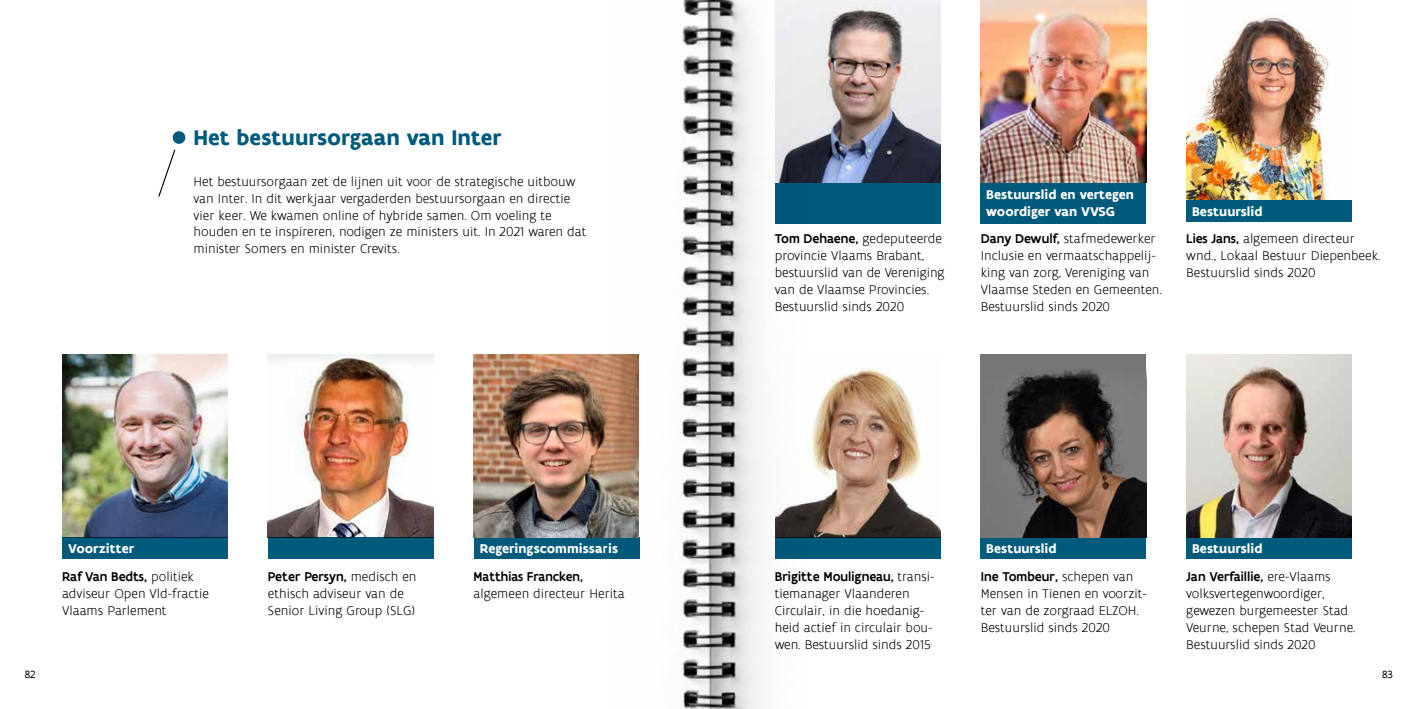
<style>
.page{position:relative;width:1418px;height:709px;background:#fff}
.page>*{position:absolute;margin:0;border:0;box-sizing:border-box;transform-origin:0 0}
.t1{font:700 22.88px "Flanders Art Sans";color:#005a7b}
.t2{font:300 13.75px/16.9px "Flanders Art Sans";color:#000}
.t3{font:700 13.75px/16.9px "Flanders Art Sans";color:#fff}
.t4{font:500 13.75px "Flanders Art Sans";color:#000}
.t5{font:11.25px "Flanders Art Sans";color:#000}
.s1{font-weight:500}
.s2{font-weight:300}
</style>
<div class="page">
<svg style="left:158px;top:131px;width:28px;height:66px"></svg>
<div style="left:474px;top:537px;width:165px;height:22px;background:#005a7b"></div>
<img style="left:808px;top:369px;width:132px;height:168px">
<img style="left:808px;top:0;width:132px;height:183px">
<img style="left:473px;top:354px;width:136px;height:183px">
<img style="left:609px;top:0;width:199px;height:709px">
<img style="left:62px;top:354px;width:166px;height:183px">
<div style="left:62px;top:537px;width:166px;height:22px;background:#005a7b"></div>
<img style="left:268px;top:354px;width:165px;height:183px">
<div style="left:1186px;top:200px;width:165px;height:21px;background:#005a7b"></div>
<div style="left:1186px;top:537px;width:165px;height:22px;background:#005a7b"></div>
<div style="left:980px;top:183px;width:166px;height:40px;background:#005a7b"></div>
<div style="left:268px;top:537px;width:165px;height:22px;background:#005a7b"></div>
<div style="left:775px;top:183px;width:165px;height:40px;background:#005a7b"></div>
<div style="left:775px;top:537px;width:165px;height:22px;background:#005a7b"></div>
<div style="left:980px;top:537px;width:166px;height:22px;background:#005a7b"></div>
<div style="left:980px;top:354px;width:166px;height:183px;background:#767678"></div>
<img style="left:1001px;top:369px;width:145px;height:168px">
<img style="left:980px;top:0;width:166px;height:183px">
<img style="left:1186px;top:17px;width:144px;height:183px">
<img style="left:1186px;top:354px;width:165px;height:183px">
<p class="t1" style="left:193px;top:123px;width:309px">Het bestuursorgaan van Inter</p>
<p class="t2" style="left:193px;top:173px;width:383px">Het bestuursorgaan zet de lijnen uit voor de strategische uitbouw</p>
<p class="t2" style="left:193px;top:190px;width:378px">van Inter. In dit werkjaar vergaderden bestuursorgaan en directie</p>
<p class="t2" style="left:193px;top:207px;width:360px">vier keer. We kwamen online of hybride samen. Om voeling te</p>
<p class="t2" style="left:193px;top:224px;width:394px">houden en te inspireren, nodigen ze ministers uit. In 2021 waren dat</p>
<p class="t2" style="left:193px;top:241px;width:208px">minister Somers en minister Crevits.</p>
<p class="t3" style="left:986px;top:186px;width:149px">Bestuurslid en vertegen woordiger van VVSG</p>
<p class="t2" style="left:775px;top:230px;width:168px"><span class="s1">Tom Dehaene,</span> gedeputeerde</p>
<p class="t2" style="left:980px;top:230px;width:177px"><span class="s1">Dany Dewulf,</span> stafmedewerker</p>
<p class="t2" style="left:774px;top:247px;width:151px">provincie Vlaams Brabant,</p>
<p class="t2" style="left:980px;top:247px;width:177px">Inclusie en vermaatschappelij-</p>
<p class="t2" style="left:774px;top:264px;width:171px">bestuurslid van de Vereniging</p>
<p class="t2" style="left:980px;top:264px;width:170px">king van zorg, Vereniging van</p>
<p class="t2" style="left:774px;top:281px;width:156px">van de Vlaamse Provincies.</p>
<p class="t2" style="left:980px;top:281px;width:183px">Vlaamse Steden en Gemeenten.</p>
<p class="t2" style="left:774px;top:298px;width:131px">Bestuurslid sinds 2020</p>
<p class="t2" style="left:980px;top:298px;width:131px">Bestuurslid sinds 2020</p>
<p class="t3" style="left:1192px;top:203px;width:72px">Bestuurslid</p>
<p class="t2" style="left:1186px;top:230px;width:196px"><span class="s1">Lies Jans,</span> algemeen directeur wnd., Lokaal Bestuur Diepenbeek.<br>Bestuurslid sinds 2020</p>
<p class="t3" style="left:68px;top:540px;width:67px">Voorzitter</p>
<p class="t3" style="left:986px;top:540px;width:72px">Bestuurslid</p>
<p class="t2" style="left:980px;top:568px;width:167px"><span class="s1">Ine Tombeur,</span> schepen van<br>Mensen in Tienen en voorzit-</p>
<p class="t2" style="left:980px;top:602px;width:160px">ter van de zorgraad ELZOH.</p>
<p class="t2" style="left:980px;top:619px;width:131px">Bestuurslid sinds 2020</p>
<p class="t3" style="left:479px;top:540px;width:140px">Regeringscommissaris</p>
<p class="t4" style="left:62px;top:568px;width:133px">Raf Van Bedts, <span class="s2">politiek</span></p>
<p class="t4" style="left:268px;top:568px;width:150px">Peter Persyn, <span class="s2">medisch en</span></p>
<p class="t4" style="left:473px;top:568px;width:111px">Matthias Francken,</p>
<p class="t4" style="left:775px;top:568px;width:161px">Brigitte Mouligneau, <span class="s2">transi-</span></p>
<p class="t2" style="left:62px;top:585px;width:148px">adviseur Open Vld-fractie</p>
<p class="t2" style="left:268px;top:585px;width:137px">ethisch adviseur van de</p>
<p class="t2" style="left:473px;top:585px;width:153px">algemeen directeur Herita</p>
<p class="t2" style="left:775px;top:585px;width:136px">tiemanager Vlaanderen</p>
<p class="t2" style="left:62px;top:602px;width:106px">Vlaams Parlement</p>
<p class="t2" style="left:268px;top:602px;width:149px">Senior Living Group (SLG)</p>
<p class="t2" style="left:775px;top:602px;width:151px">Circulair, in die hoedanig-</p>
<p class="t2" style="left:775px;top:619px;width:159px">heid actief in circulair bou&shy;wen. Bestuurslid sinds 2015</p>
<p class="t3" style="left:1192px;top:540px;width:72px">Bestuurslid</p>
<p class="t2" style="left:1186px;top:568px;width:171px"><span class="s1">Jan Verfaillie,</span> ere-Vlaams volksvertegenwoordiger, gewezen burgemeester Stad<br>Veurne, schepen Stad Veurne.<br>Bestuurslid sinds 2020</p>
<p class="t5" style="left:25px;top:668px;width:12px">82</p>
<p class="t5" style="left:1381px;top:668px;width:12px">83</p>
</div>
